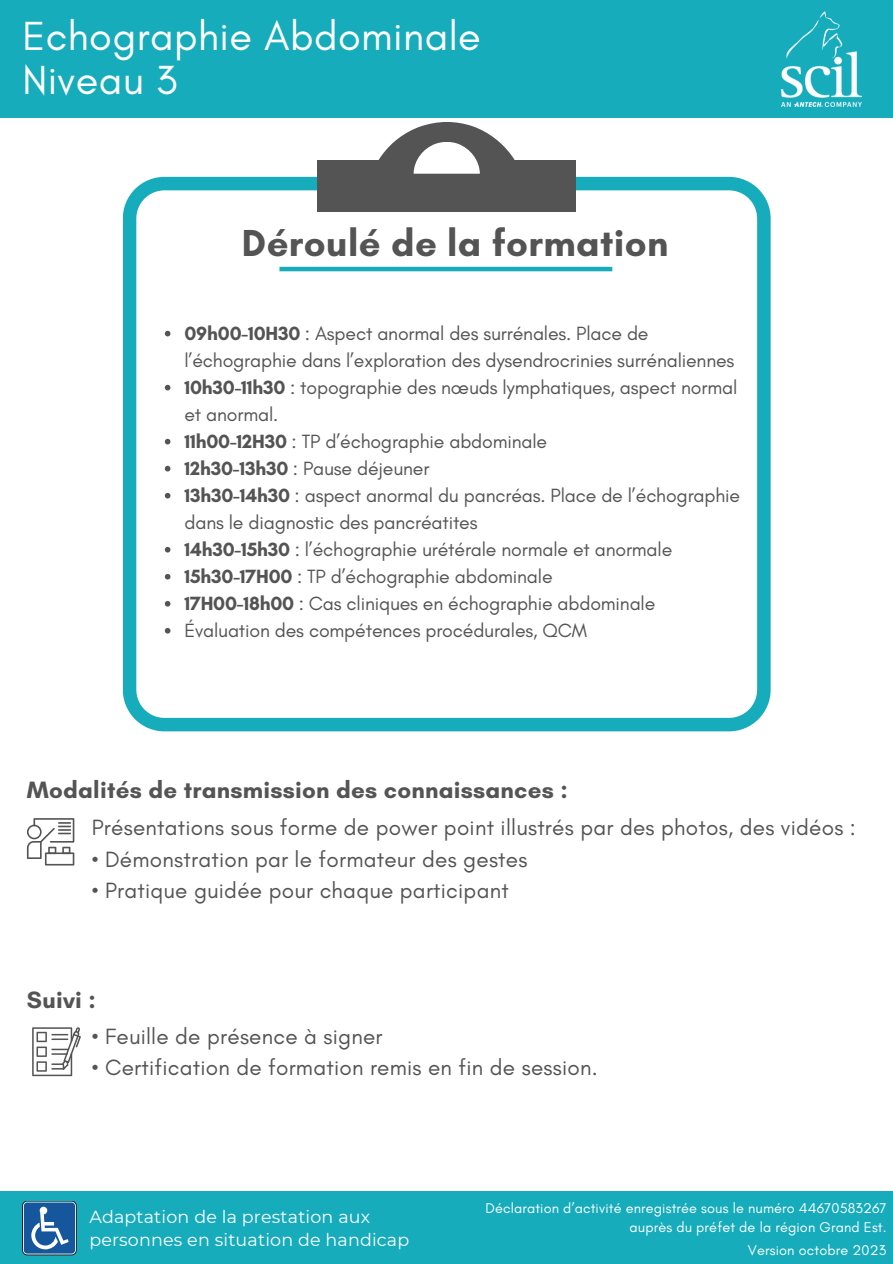
<style>
.page{position:relative;width:893px;height:1264px;background:#fff}
.page>*{position:absolute;margin:0;border:0;box-sizing:border-box;transform-origin:0 0}
.t1{font:41.4px "Glacial Indifference";letter-spacing:.01em;color:#fff}
.t2{font:700 38.25px "Glacial Indifference";letter-spacing:.01em;color:#545454}
.t3{font:700 24px "Glacial Indifference";letter-spacing:.01em;color:#545454}
.t4{font:22.5px "Glacial Indifference";letter-spacing:.01em;color:#545454}
.t5{font:19.5px/27px "Glacial Indifference";letter-spacing:-.01em;color:#545454}
.t6{font:17.4px/23.2px "Montserrat";letter-spacing:.01em;color:#fff}
.t7{font:14.4px/19.2px "Glacial Indifference";letter-spacing:.01em;color:#fff;text-align:right}
.s1{font-weight:700}
</style>
<div class="page">
<div style="left:0;top:1190px;width:892px;height:73px;background:#16acbb"></div>
<div style="left:22px;top:1200px;width:54px;height:54px;border:1px solid #231f20;border-radius:5px"></div>
<div style="left:24px;top:1202px;width:51px;height:51px;background:#15569c;border-radius:3px"></div>
<svg style="left:31px;top:1206px;width:38px;height:43px"></svg>
<svg style="left:123px;top:177px;width:647px;height:554px"></svg>
<div style="left:317px;top:160px;width:258px;height:52px;background:#545454"></div>
<svg style="left:378px;top:122px;width:137px;height:52px"></svg>
<div style="left:0;top:0;width:892px;height:117px;background:#16acbb"></div>
<svg style="left:27px;top:818px;width:47px;height:47px"></svg>
<svg style="left:32px;top:1027px;width:48px;height:49px"></svg>
<img style="left:781px;top:11px;width:80px;height:96px">
<svg style="left:165px;top:331px;width:5px;height:5px"></svg>
<svg style="left:165px;top:385px;width:5px;height:5px"></svg>
<svg style="left:165px;top:439px;width:5px;height:5px"></svg>
<svg style="left:165px;top:466px;width:5px;height:5px"></svg>
<svg style="left:165px;top:493px;width:5px;height:5px"></svg>
<svg style="left:165px;top:547px;width:5px;height:5px"></svg>
<svg style="left:165px;top:574px;width:5px;height:5px"></svg>
<svg style="left:165px;top:601px;width:5px;height:5px"></svg>
<svg style="left:165px;top:628px;width:5px;height:5px"></svg>
<hr style="left:279px;top:267px;width:333px;height:4px;background:#16acbb">
<p class="t1" style="left:22px;top:10px;width:460px">Echographie Abdominale</p>
<p class="t1" style="left:22px;top:54px;width:156px">Niveau 3</p>
<p class="t2" style="left:242px;top:219px;width:428px">Déroulé de la formation</p>
<p class="t5" style="left:184px;top:319px;width:551px"><span class="s1">09h00-10H30</span> : Aspect anormal des surrénales. Place de l’échographie dans l’exploration des dysendrocrinies surrénaliennes</p>
<p class="t5" style="left:184px;top:373px;width:554px"><span class="s1">10h30-11h30</span> : topographie des nœuds lymphatiques, aspect normal et anormal.</p>
<p class="t5" style="left:184px;top:427px;width:364px"><span class="s1">11h00-12H30</span> : TP d’échographie abdominale</p>
<p class="t5" style="left:184px;top:454px;width:246px"><span class="s1">12h30-13h30</span> : Pause déjeuner</p>
<p class="t5" style="left:184px;top:481px;width:557px"><span class="s1">13h30-14h30</span> : aspect anormal du pancréas. Place de l’échographie dans le diagnostic des pancréatites</p>
<p class="t5" style="left:184px;top:535px;width:489px"><span class="s1">14h30-15h30</span> : l’échographie urétérale normale et anormale</p>
<p class="t5" style="left:184px;top:562px;width:369px"><span class="s1">15h30-17H00</span> : TP d’échographie abdominale</p>
<p class="t5" style="left:184px;top:589px;width:472px"><span class="s1">17H00-18h00</span> : Cas cliniques en échographie abdominale</p>
<p class="t5" style="left:184px;top:616px;width:404px">Évaluation des compétences procédurales, QCM</p>
<p class="t3" style="left:27px;top:775px;width:542px">Modalités de transmission des connaissances :</p>
<p class="t4" style="left:92px;top:814px;width:765px">Présentations sous forme de power point illustrés par des photos, des vidéos :</p>
<p class="t4" style="left:92px;top:845px;width:437px">• Démonstration par le formateur des gestes</p>
<p class="t4" style="left:92px;top:877px;width:418px">• Pratique guidée pour chaque participant</p>
<p class="t3" style="left:27px;top:984px;width:70px">Suivi :</p>
<p class="t4" style="left:92px;top:1022px;width:292px">• Feuille de présence à signer</p>
<p class="t4" style="left:92px;top:1053px;width:507px">• Certification de formation remis en fin de session.</p>
<p class="t6" style="left:89px;top:1204px;width:321px">Adaptation de la prestation aux personnes en situation de handicap</p>
<p class="t7" style="left:485px;top:1198px;width:402px">Déclaration d’activité enregistrée sous le numéro 44670583267 auprès du préfet de la région Grand Est.</p>
<p class="t7" style="left:747px;top:1239px;width:140px">Version octobre 2023</p>
</div>
